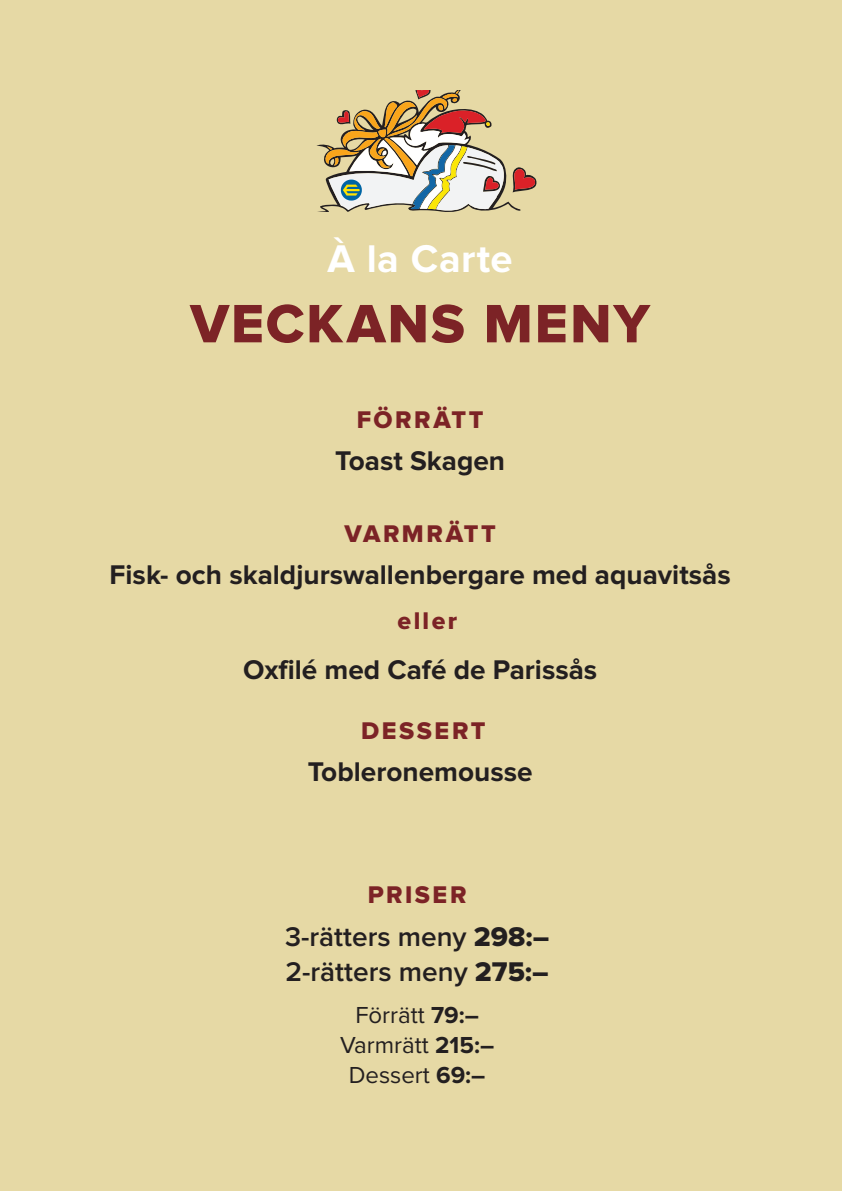
<style>
.page{position:relative;width:842px;height:1191px;background:#e6d9a5}
.page>*{position:absolute;margin:0;border:0;box-sizing:border-box;transform-origin:0 0}
.t1{font:56px "Proxima Nova Extrabld";letter-spacing:.03em;color:#7c2326}
.t2{font:700 40px "Proxima Nova";letter-spacing:.01em;color:#fff}
.t3{font:700 28px "Proxima Nova";color:#231f20}
.t4{font:600 28px "Proxima Nova";color:#231f20}
.t5{font:25px "Proxima Nova Extrabld";letter-spacing:.1em;color:#7c2326}
.t6{font:24px "Proxima Nova";color:#231f20}
.s1{font-family:"Proxima Nova Extrabld";font-weight:400}
.s2{font-weight:700}
</style>
<div class="page">
<svg style="left:316px;top:90px;width:220px;height:121px"></svg>
<p class="t2" style="left:328px;top:236px;width:187px">À la Carte</p>
<p class="t1" style="left:190px;top:291px;width:461px">VECKANS MENY</p>
<p class="t5" style="left:357px;top:405px;width:128px">FÖRRÄTT</p>
<p class="t3" style="left:335px;top:444px;width:171px">Toast Skagen</p>
<p class="t5" style="left:344px;top:519px;width:153px">VARMRÄTT</p>
<p class="t3" style="left:110px;top:558px;width:623px">Fisk- och skaldjurswallenbergare med aquavitsås</p>
<p class="t5" style="left:397px;top:606px;width:61px">eller</p>
<p class="t3" style="left:243px;top:653px;width:356px">Oxfilé med Café de Parissås</p>
<p class="t5" style="left:361px;top:716px;width:126px">DESSERT</p>
<p class="t3" style="left:308px;top:755px;width:226px">Tobleronemousse</p>
<p class="t5" style="left:368px;top:880px;width:100px">PRISER</p>
<p class="t4" style="left:285px;top:920px;width:266px">3-rätters meny <span class="s1">298:–</span></p>
<p class="t4" style="left:285px;top:955px;width:265px">2-rätters meny <span class="s1">275:–</span></p>
<p class="t6" style="left:355px;top:1001px;width:125px">Förrätt <span class="s2">79:–</span></p>
<p class="t6" style="left:340px;top:1031px;width:156px">Varmrätt <span class="s2">215:–</span></p>
<p class="t6" style="left:349px;top:1061px;width:138px">Dessert <span class="s2">69:–</span></p>
</div>
